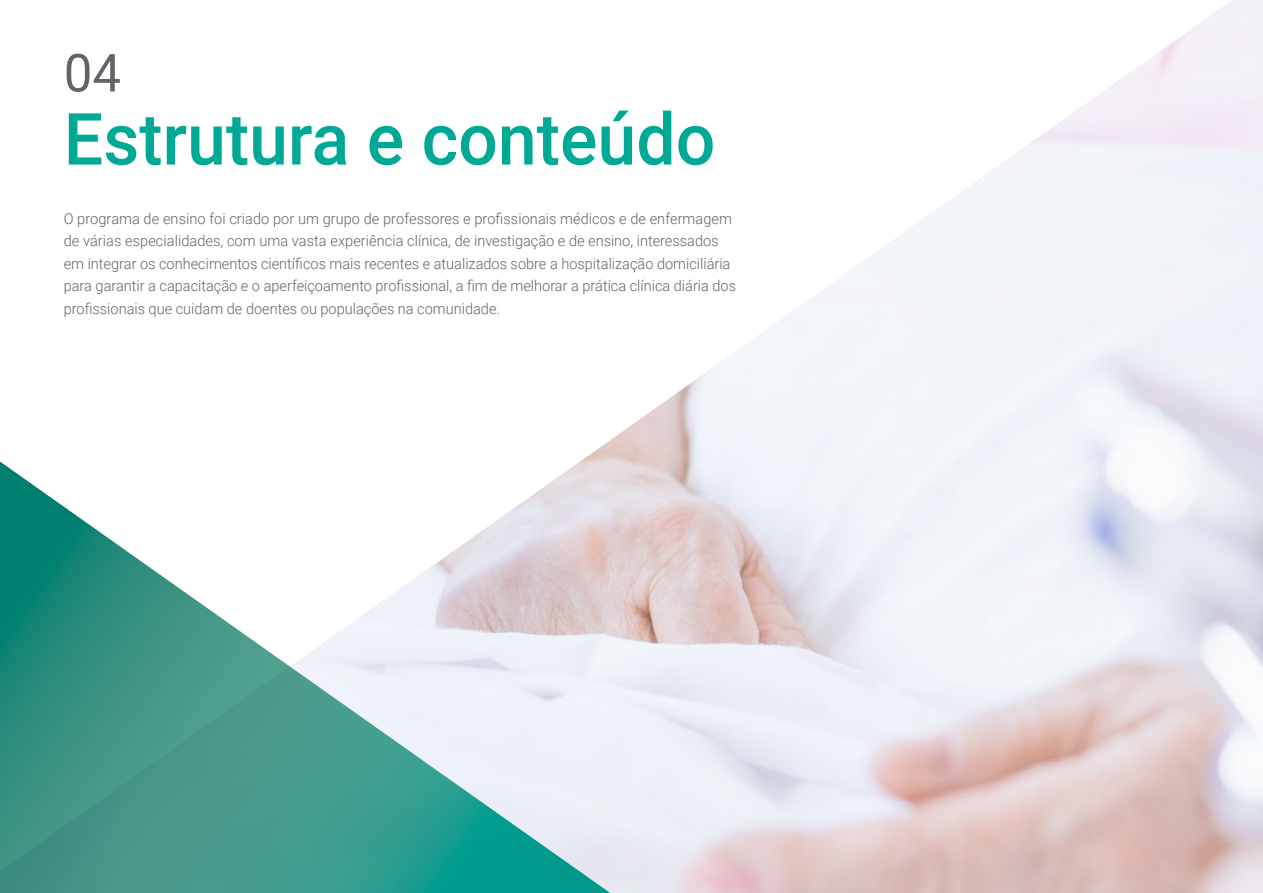
<style>
.page{position:relative;width:1263px;height:893px;background:#fff}
.page>*{position:absolute;margin:0;border:0;box-sizing:border-box;transform-origin:0 0}
.t1{font:500 72px "Roboto";color:#00a996}
.t2{font:52.5px "Roboto";color:#61646a}
.t3{font:300 15px/22.5px "Roboto";color:#61646a}
</style>
<div class="page">
<img style="left:602px;top:0;width:661px;height:893px">
<svg style="left:0;top:446px;width:640px;height:447px"></svg>
<h2 class="t2" style="left:64px;top:36px;width:59px">04</h2>
<h1 class="t1" style="left:64px;top:89px;width:653px">Estrutura e conteúdo</h1>
<p class="t3" style="left:64px;top:207px;width:674px">O programa de ensino foi criado por um grupo de professores e profissionais médicos e de enfermagem de várias especialidades, com uma vasta experiência clínica, de investigação e de ensino, interessados em integrar os conhecimentos científicos mais recentes e atualizados sobre a hospitalização domiciliária para garantir a capacitação e o aperfeiçoamento profissional, a fim de melhorar a prática clínica diária dos profissionais que cuidam de doentes ou populações na comunidade.</p>
</div>
